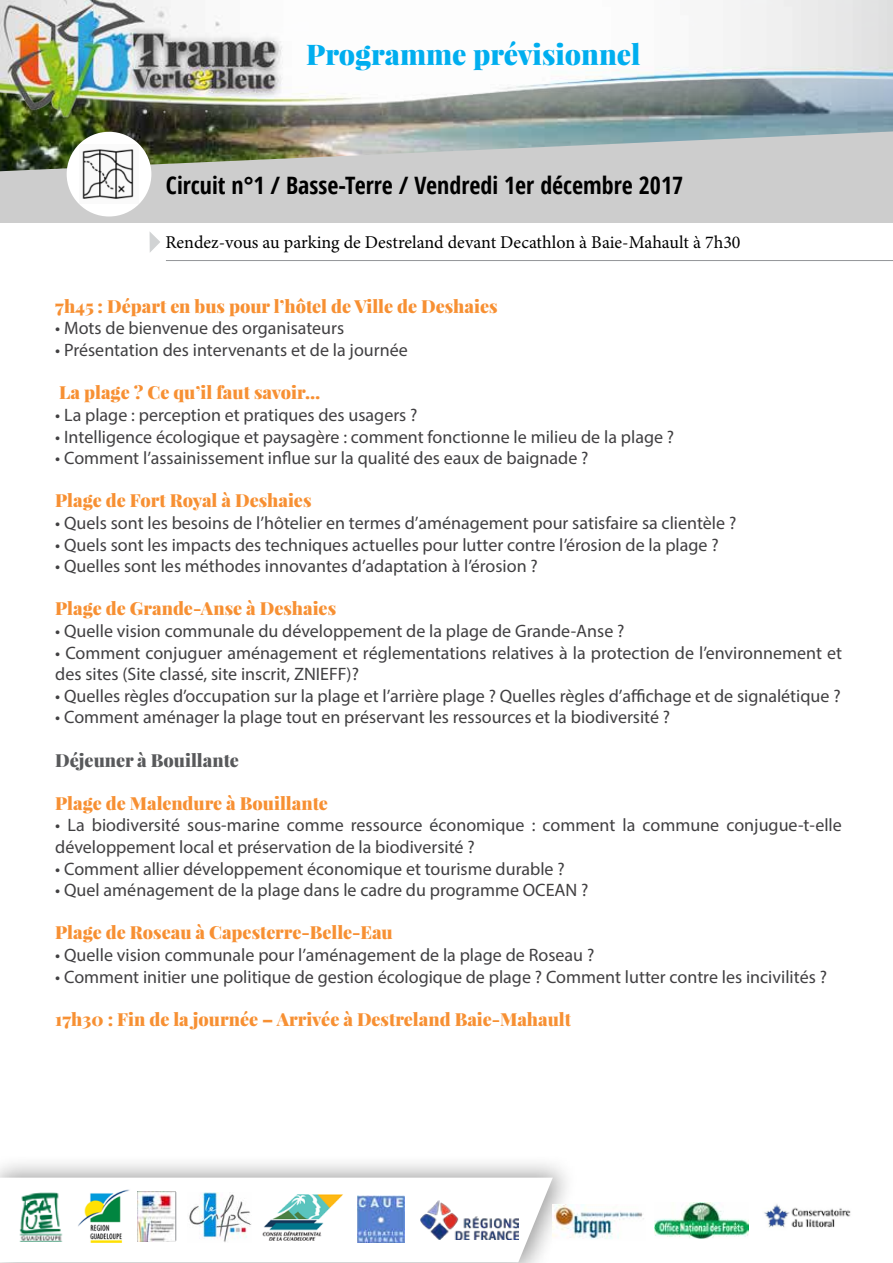
<style>
.page{position:relative;width:893px;height:1263px;background:#fff}
.page>*{position:absolute;margin:0;border:0;box-sizing:border-box;transform-origin:0 0}
.t1{font:900 28.5px "Playfair Display";color:#00aeef}
.t2{font:700 condensed 24px "Open Sans";color:#000}
.t3{font:18px/21.6px "Myriad Pro";color:#414042}
.t4{font:900 18px "Playfair Display";color:#f79033}
.t5{font:18px "Minion Pro";color:#000}
.t6{font:900 18px "Playfair Display";color:#58595b}
</style>
<div class="page">
<div style="left:0;top:1154px;width:578px;height:109px;background:#000;opacity:.4"></div>
<svg style="left:0;top:1177px;width:553px;height:85px"></svg>
<img style="left:552px;top:1204px;width:92px;height:36px">
<img style="left:655px;top:1203px;width:93px;height:36px">
<img style="left:764px;top:1204px;width:87px;height:24px">
<img style="left:15px;top:1189px;width:50px;height:52px">
<img style="left:76px;top:1186px;width:56px;height:57px">
<img style="left:188px;top:1192px;width:63px;height:50px">
<img style="left:263px;top:1192px;width:80px;height:49px">
<img style="left:357px;top:1196px;width:47px;height:46px">
<img style="left:137px;top:1192px;width:39px;height:49px">
<hr style="left:176px;top:1192px;width:1px;height:49px;background:#939598">
<img style="left:421px;top:1200px;width:97px;height:39px">
<div style="left:0;top:0;width:893px;height:222px;background:#cdcdcd"></div>
<img style="left:0;top:148px;width:517px;height:23px">
<img style="left:0;top:0;width:893px;height:148px">
<div style="left:67px;top:132px;width:84px;height:84px;background:#fff;border-radius:50%"></div>
<img style="left:82px;top:149px;width:52px;height:50px">
<hr style="left:166px;top:260px;width:727px;height:1px;background:#939598">
<svg style="left:150px;top:232px;width:10px;height:20px"></svg>
<h1 class="t1" style="left:306px;top:36px;width:336px">Programme prévisionnel</h1>
<h2 class="t2" style="left:166px;top:168px;width:519px">Circuit n°1 / Basse-Terre / Vendredi 1er décembre 2017</h2>
<p class="t5" style="left:165px;top:230px;width:577px">Rendez-vous au parking de Destreland devant Decathlon à Baie-Mahault à 7h30</p>
<p class="t4" style="left:55px;top:294px;width:444px">7h45 : Départ en bus pour l’hôtel de Ville de Deshaies</p>
<p class="t3" style="left:55px;top:317px;width:290px">• Mots de bienvenue des organisateurs</p>
<p class="t3" style="left:55px;top:339px;width:354px">• Présentation des intervenants et de la journée</p>
<p class="t4" style="left:59px;top:381px;width:262px">La plage ? Ce qu’il faut savoir…</p>
<p class="t3" style="left:55px;top:404px;width:364px">• La plage : perception et pratiques des usagers ?</p>
<p class="t3" style="left:55px;top:425px;width:620px">• Intelligence écologique et paysagère : comment fonctionne le milieu de la plage ?</p>
<p class="t3" style="left:55px;top:447px;width:535px">• Comment l’assainissement influe sur la qualité des eaux de baignade ?</p>
<p class="t4" style="left:55px;top:489px;width:258px">Plage de Fort Royal à Deshaies</p>
<p class="t3" style="left:55px;top:512px;width:683px">• Quels sont les besoins de l’hôtelier en termes d’aménagement pour satisfaire sa clientèle ?</p>
<p class="t3" style="left:55px;top:533px;width:665px">• Quels sont les impacts des techniques actuelles pour lutter contre l’érosion de la plage ?</p>
<p class="t3" style="left:55px;top:555px;width:484px">• Quelles sont les méthodes innovantes d’adaptation à l’érosion ?</p>
<p class="t4" style="left:55px;top:597px;width:282px">Plage de Grande-Anse à Deshaies</p>
<p class="t3" style="left:55px;top:620px;width:571px">• Quelle vision communale du développement de la plage de Grande-Anse ?</p>
<p class="t3" style="left:55px;top:641px;width:788px">• Comment conjuguer aménagement et réglementations relatives à la protection de l’environnement et des sites (Site classé, site inscrit, ZNIEFF)?</p>
<p class="t3" style="left:55px;top:685px;width:787px">• Quelles règles d’occupation sur la plage et l’arrière plage ? Quelles règles d’affichage et de signalétique ?</p>
<p class="t3" style="left:55px;top:706px;width:616px">• Comment aménager la plage tout en préservant les ressources et la biodiversité ?</p>
<p class="t6" style="left:55px;top:748px;width:185px">Déjeuner à Bouillante</p>
<p class="t4" style="left:55px;top:791px;width:274px">Plage de Malendure à Bouillante</p>
<p class="t3" style="left:55px;top:814px;width:788px">• La biodiversité sous-marine comme ressource économique : comment la commune conjugue-t-elle développement local et préservation de la biodiversité ?</p>
<p class="t3" style="left:55px;top:857px;width:511px">• Comment allier développement économique et tourisme durable ?</p>
<p class="t3" style="left:55px;top:879px;width:535px">• Quel aménagement de la plage dans le cadre du programme OCEAN ?</p>
<p class="t4" style="left:55px;top:921px;width:339px">Plage de Roseau à Capesterre-Belle-Eau</p>
<p class="t3" style="left:55px;top:944px;width:540px">• Quelle vision communale pour l’aménagement de la plage de Roseau ?</p>
<p class="t3" style="left:55px;top:965px;width:773px">• Comment initier une politique de gestion écologique de plage ? Comment lutter contre les incivilités ?</p>
<p class="t4" style="left:55px;top:1007px;width:517px">17h30 : Fin de la journée – Arrivée à Destreland Baie-Mahault</p>
</div>
